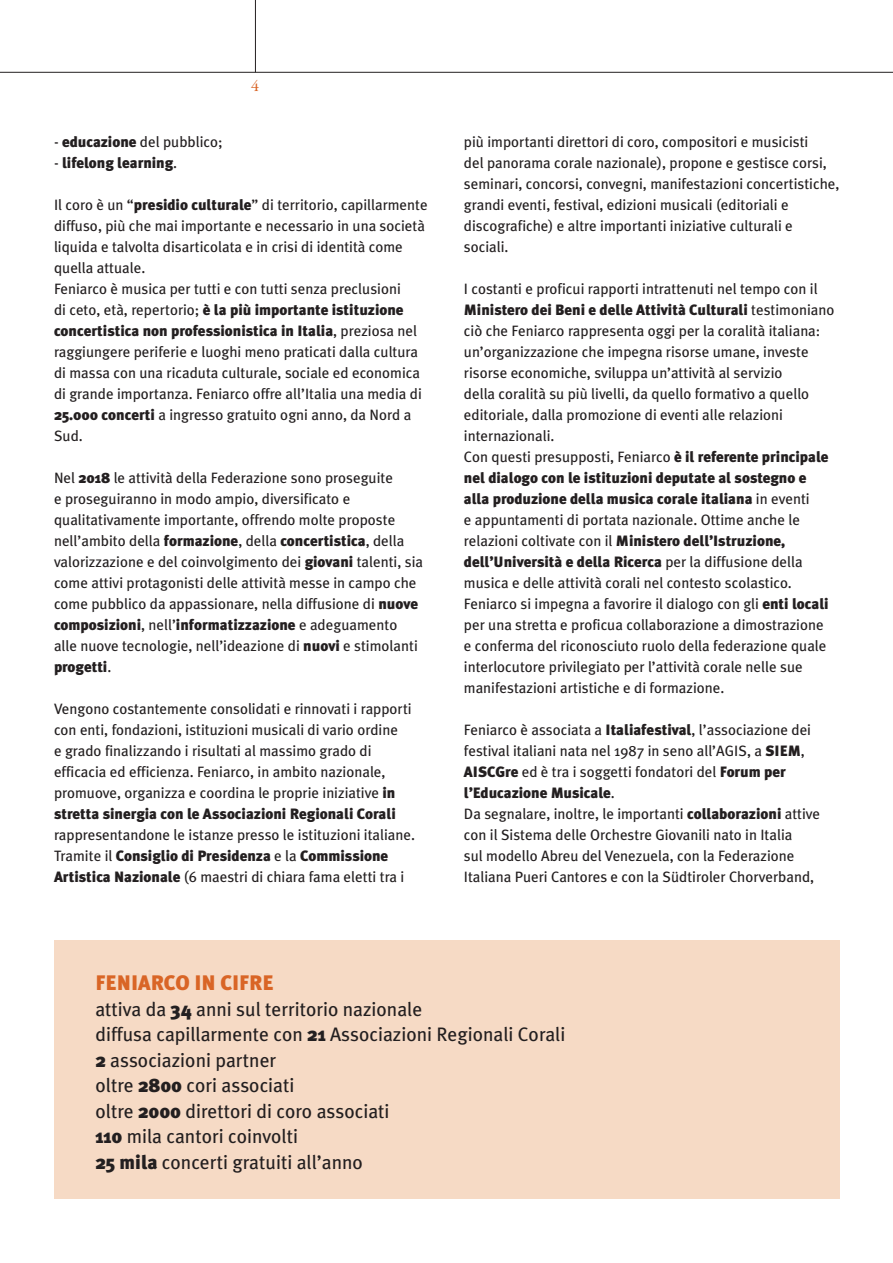
<style>
.page{position:relative;width:893px;height:1263px;background:#fff}
.page>*{position:absolute;margin:0;border:0;box-sizing:border-box;transform-origin:0 0}
.titolo_sezione{font:900 21px "Meta Plus";color:#d96526}
.normale{font:19.5px/25.5px "Meta Plus";color:#231f20}
.t1{font:15.9px "Garamond Premr Pro";color:#d96526}
.normale-2{font:15px/21px "Meta Plus";color:#231f20}
.normale-3{font:900 15px/21px "Meta Plus";color:#231f20}
.s1{font-weight:900}
.s2{font-weight:400}
</style>
<div class="page">
<hr style="left:0;top:72px;width:893px;height:1px;background:#231f20">
<hr style="left:255px;top:0;width:1px;height:72px;background:#231f20">
<div style="left:54px;top:940px;width:786px;height:259px;background:#f6dac5"></div>
<p class="t1" style="left:251px;top:76px;width:9px">4</p>
<p class="normale-2" style="left:54px;top:131px;width:170px">- <span class="s1">educazione</span> del pubblico;</p>
<p class="normale-3" style="left:54px;top:152px;width:125px"><span class="s2">-</span> lifelong learning<span class="s2">.</span></p>
<p class="normale-2" style="left:54px;top:194px;width:375px">Il coro è un “<span class="s1">presidio culturale</span>” di territorio, capillarmente diffuso, più che mai importante e necessario in una società liquida e talvolta disarticolata e in crisi di identità come quella attuale.</p>
<p class="normale-2" style="left:54px;top:278px;width:369px">Feniarco è musica per tutti e con tutti senza preclusioni<br>di ceto, età, repertorio; <span class="s1">è la più importante istituzione concertistica non professionistica in Italia</span>, preziosa nel raggiungere periferie e luoghi meno praticati dalla cultura di massa con una ricaduta culturale, sociale ed economica di grande importanza. Feniarco offre all’Italia una media di <span class="s1">25.000 concerti</span> a ingresso gratuito ogni anno, da Nord a Sud.</p>
<p class="normale-2" style="left:54px;top:467px;width:371px">Nel <span class="s1">2018</span> le attività della Federazione sono proseguite<br>e proseguiranno in modo ampio, diversificato e qualitativamente importante, offrendo molte proposte nell’ambito della <span class="s1">formazione</span>, della <span class="s1">concertistica</span>, della valorizzazione e del coinvolgimento dei <span class="s1">giovani</span> talenti, sia come attivi protagonisti delle attività messe in campo che come pubblico da appassionare, nella diffusione di <span class="s1">nuove composizioni</span>, nell’<span class="s1">informatizzazione</span> e adeguamento alle nuove tecnologie, nell’ideazione di <span class="s1">nuovi</span> e stimolanti <span class="s1">progetti</span>.</p>
<p class="normale-2" style="left:54px;top:698px;width:363px">Vengono costantemente consolidati e rinnovati i rapporti con enti, fondazioni, istituzioni musicali di vario ordine<br>e grado finalizzando i risultati al massimo grado di efficacia ed efficienza. Feniarco, in ambito nazionale, promuove, organizza e coordina le proprie iniziative <span class="s1">in stretta sinergia con le Associazioni Regionali Corali </span>rappresentandone le istanze presso le istituzioni italiane.</p>
<p class="normale-3" style="left:54px;top:845px;width:352px"><span class="s2">Tramite il</span> Consiglio di Presidenza <span class="s2">e la</span> Commissione<br>Artistica Nazionale <span class="s2">(6 maestri di chiara fama eletti tra i</span></p>
<p class="normale-2" style="left:464px;top:131px;width:377px">più importanti direttori di coro, compositori e musicisti<br>del panorama corale nazionale), propone e gestisce corsi, seminari, concorsi, convegni, manifestazioni concertistiche, grandi eventi, festival, edizioni musicali (editoriali e discografiche) e altre importanti iniziative culturali e sociali.</p>
<p class="normale-2" style="left:464px;top:278px;width:372px">I costanti e proficui rapporti intrattenuti nel tempo con il <span class="s1">Ministero dei Beni e delle Attività Culturali</span> testimoniano ciò che Feniarco rappresenta oggi per la coralità italiana: un’organizzazione che impegna risorse umane, investe risorse economiche, sviluppa un’attività al servizio<br>della coralità su più livelli, da quello formativo a quello editoriale, dalla promozione di eventi alle relazioni internazionali.</p>
<p class="normale-2" style="left:464px;top:446px;width:366px">Con questi presupposti, Feniarco <span class="s1">è il referente principale nel dialogo con le istituzioni deputate al sostegno e alla produzione della musica corale italiana</span> in eventi<br>e appuntamenti di portata nazionale. Ottime anche le relazioni coltivate con il <span class="s1">Ministero dell’Istruzione, dell’Università e della Ricerca</span> per la diffusione della musica e delle attività corali nel contesto scolastico.<br>Feniarco si impegna a favorire il dialogo con gli <span class="s1">enti locali </span>per una stretta e proficua collaborazione a dimostrazione e conferma del riconosciuto ruolo della federazione quale interlocutore privilegiato per l’attività corale nelle sue manifestazioni artistiche e di formazione.</p>
<p class="normale-2" style="left:464px;top:719px;width:349px">Feniarco è associata a <span class="s1">Italiafestival</span>, l’associazione dei festival italiani nata nel 1987 in seno all’AGIS, a <span class="s1">SIEM</span>, <span class="s1">AISCGre</span> ed è tra i soggetti fondatori del <span class="s1">Forum per l’Educazione Musicale</span>.</p>
<p class="normale-2" style="left:464px;top:803px;width:358px">Da segnalare, inoltre, le importanti <span class="s1">collaborazioni</span> attive con il Sistema delle Orchestre Giovanili nato in Italia<br>sul modello Abreu del Venezuela, con la Federazione Italiana Pueri Cantores e con la Südtiroler Chorverband,</p>
<p class="titolo_sezione" style="left:95px;top:970px;width:180px">FENIARCO IN CIFRE</p>
<p class="normale" style="left:95px;top:996px;width:471px">attiva da <span class="s1">34</span> anni sul territorio nazionale<br>diffusa capillarmente con <span class="s1">21</span> Associazioni Regionali Corali</p>
<p class="normale" style="left:95px;top:1047px;width:200px"><span class="s1">2</span> associazioni partner oltre <span class="s1">2800</span> cori associati</p>
<p class="normale" style="left:95px;top:1098px;width:296px">oltre <span class="s1">2000</span> direttori di coro associati</p>
<p class="normale" style="left:95px;top:1123px;width:204px"><span class="s1">110</span> mila cantori coinvolti</p>
<p class="normale" style="left:95px;top:1149px;width:269px"><span class="s1">25 mila</span> concerti gratuiti all’anno</p>
</div>
